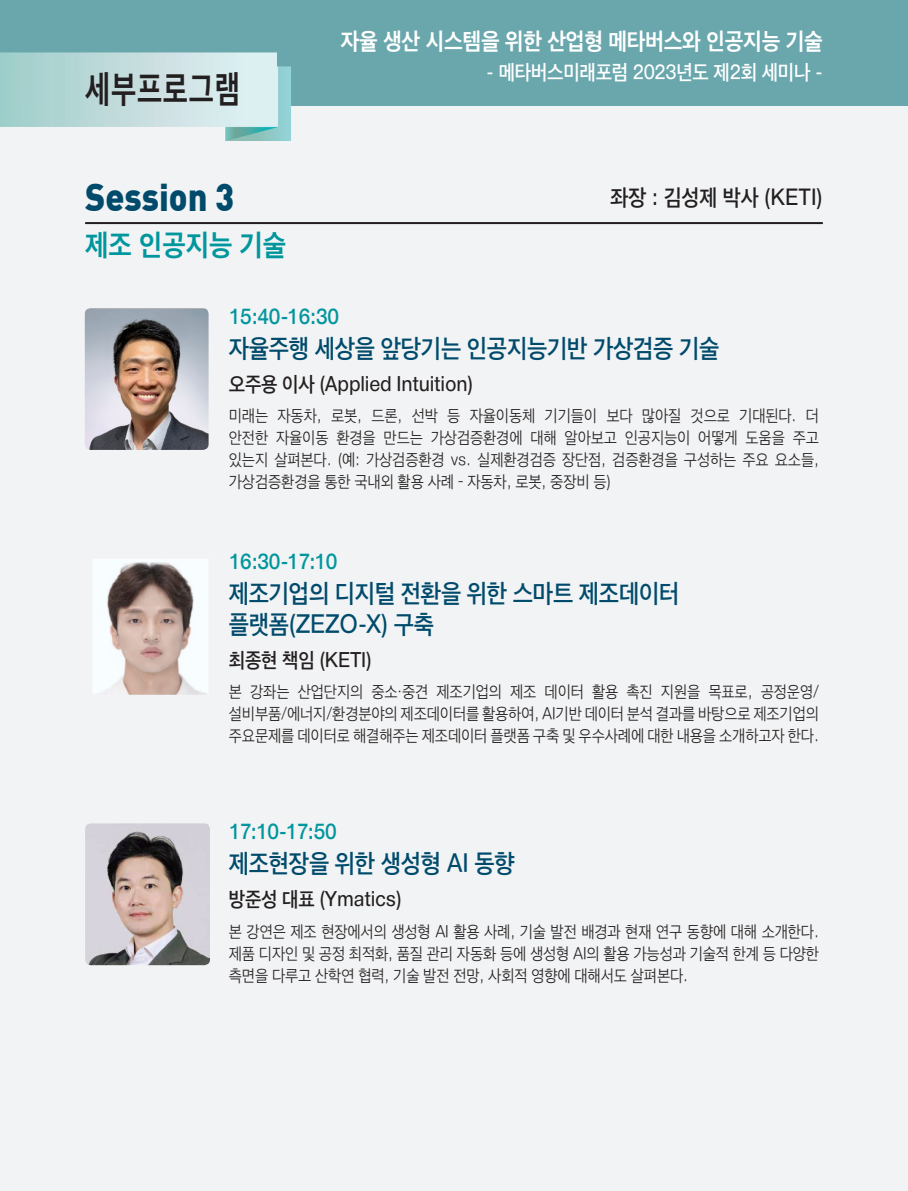
<style>
.page{position:relative;width:908px;height:1191px;background:#fff}
.page>*{position:absolute;margin:0;border:0;box-sizing:border-box;transform-origin:0 0}
.t1{font:38px "Dinbla";color:#004b6c;scale:.9 1}
.t2{font:700 38px "Apple SD Gothic Neo";letter-spacing:.03em;color:#231f20;scale:.76 1}
.t3{font:700 30px "Apple SD Gothic Neo";color:#00969e;scale:.9 1}
.t4{font:600 26px/31.2px "Apple SD Gothic Neo";letter-spacing:-.01em;color:#004b6c;scale:.9 1}
.t5{font:700 24px "Apple SD Gothic Neo";letter-spacing:-.01em;color:#fff;scale:.9 1}
.t6{font:600 23px "Apple SD Gothic Neo";color:#231f20;scale:.9 1}
.t7{font:700 22px "Apple SD Gothic Neo";letter-spacing:-.01em;color:#00969e;scale:.9 1}
.t8{font:600 21px "Apple SD Gothic Neo";letter-spacing:-.01em;color:#231f20;scale:.9 1}
.t9{font:600 21px "Apple SD Gothic Neo";letter-spacing:-.01em;color:#fff;scale:.9 1}
.t10{font:300 17px/22px "Apple SD Gothic Neo";letter-spacing:-.01em;color:#231f20;text-align:justify;scale:.9 1}
</style>
<div class="page">
<div style="left:0;top:0;width:907px;height:1191px;background:#f2f3f4"></div>
<div style="left:0;top:0;width:907px;height:106px;background:#69a7ad"></div>
<img style="left:0;top:52px;width:291px;height:89px">
<hr style="left:85px;top:222px;width:737px;height:2px;background:#231f20">
<img style="left:93px;top:559px;width:115px;height:135px">
<img style="left:85px;top:823px;width:125px;height:142px">
<img style="left:85px;top:308px;width:123px;height:142px">
<h1 class="t2" style="left:85px;top:66px;width:205px">세부프로그램</h1>
<h1 class="t1" style="left:85px;top:172px;width:167px">Session 3</h1>
<h2 class="t3" style="left:85px;top:227px;width:225px">제조 인공지능 기술</h2>
<h3 class="t5" style="left:340px;top:27px;width:537px">자율 생산 시스템을 위한 산업형 메타버스와 인공지능 기술</h3>
<p class="t9" style="left:486px;top:60px;width:375px">- 메타버스미래포럼 2023년도 제2회 세미나 -</p>
<h3 class="t6" style="left:610px;top:184px;width:237px">좌장 : 김성제 박사 (KETI)</h3>
<p class="t7" style="left:229px;top:303px;width:124px">15:40-16:30</p>
<h3 class="t4" style="left:229px;top:332px;width:546px">자율주행 세상을 앞당기는 인공지능기반 가상검증 기술</h3>
<p class="t8" style="left:229px;top:371px;width:273px">오주용 이사 (Applied Intuition)</p>
<p class="t10" style="left:229px;top:405px;width:657px">미래는 자동차, 로봇, 드론, 선박 등 자율이동체 기기들이 보다 많아질 것으로 기대된다. 더 안전한 자율이동 환경을 만드는 가상검증환경에 대해 알아보고 인공지능이 어떻게 도움을 주고 있는지 살펴본다. (예: 가상검증환경 vs. 실제환경검증 장단점, 검증환경을 구성하는 주요 요소들, 가상검증환경을 통한 국내외 활용 사례 – 자동차, 로봇, 중장비 등)</p>
<p class="t7" style="left:229px;top:548px;width:122px">16:30-17:10</p>
<h3 class="t4" style="left:229px;top:577px;width:501px">제조기업의 디지털 전환을 위한 스마트 제조데이터 플랫폼(ZEZO-X) 구축</h3>
<p class="t8" style="left:229px;top:647px;width:160px">최종현 책임 (KETI)</p>
<p class="t10" style="left:229px;top:681px;width:657px">본 강좌는 산업단지의 중소·중견 제조기업의 제조 데이터 활용 촉진 지원을 목표로, 공정운영/ 설비부품/에너지/환경분야의 제조데이터를 활용하여, AI기반 데이터 분석 결과를 바탕으로 제조기업의 주요문제를 데이터로 해결해주는 제조데이터 플랫폼 구축 및 우수사례에 대한 내용을 소개하고자 한다.</p>
<p class="t7" style="left:229px;top:818px;width:121px">17:10-17:50</p>
<h3 class="t4" style="left:229px;top:847px;width:319px">제조현장을 위한 생성형 AI 동향</h3>
<p class="t8" style="left:229px;top:886px;width:193px">방준성 대표 (Ymatics)</p>
<p class="t10" style="left:229px;top:920px;width:657px">본 강연은 제조 현장에서의 생성형 AI 활용 사례, 기술 발전 배경과 현재 연구 동향에 대해 소개한다. 제품 디자인 및 공정 최적화, 품질 관리 자동화 등에 생성형 AI의 활용 가능성과 기술적 한계 등 다양한 측면을 다루고 산학연 협력, 기술 발전 전망, 사회적 영향에 대해서도 살펴본다.</p>
</div>
